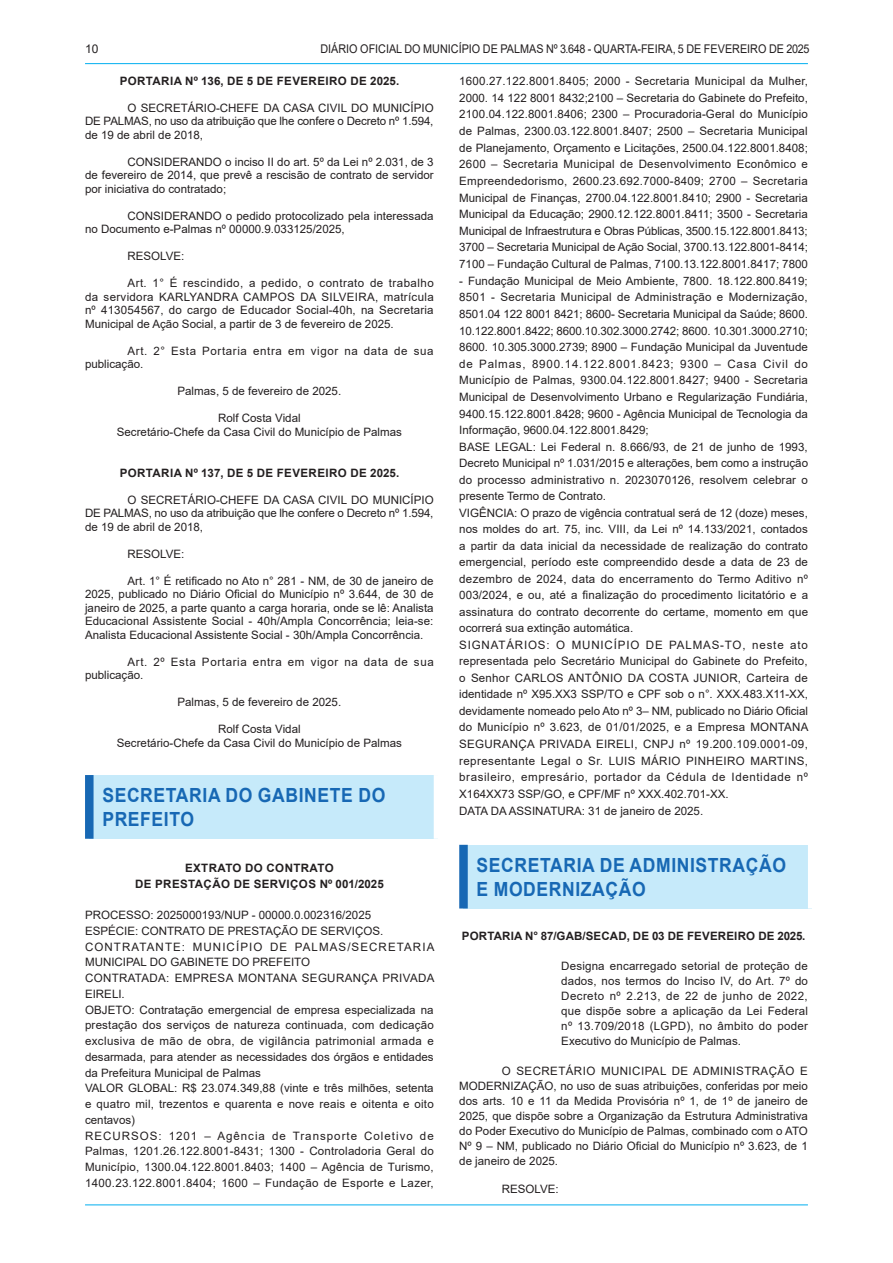
<style>
.page{position:relative;width:893px;height:1263px;background:#fff}
.page>*{position:absolute;margin:0;border:0;box-sizing:border-box;transform-origin:0 0}
.CHANCELA{font:700 19.5px/24px "Arial";letter-spacing:.035em;color:#1768b4;scale:.9 1}
.t1{font:12px "Arial";color:#231f20;scale:.9 1}
.t2{font:12px "Arial";color:#231f20}
.SEM_PARAGRAFO{font:11.55px/16.6px "Arial";color:#231f20;text-align:justify}
.TEXTO{font:11.55px/13.5px "Arial";color:#231f20;text-align:justify}
.EMENTA{font:11.55px/15px "Arial";color:#231f20;text-align:justify}
.ASSINATURA{font:11.55px "Arial";color:#231f20}
.TITULO{font:700 11.55px "Arial";letter-spacing:.035em;color:#231f20}
.TEXTO-2{font:11.55px/13.5px "Arial";letter-spacing:.055em;color:#231f20}
.SEM_PARAGRAFO-2{font:11.55px/15.8px "Arial";letter-spacing:.095em;color:#231f20}
.SEM_PARAGRAFO-3{font:11.55px/15.8px "Arial";letter-spacing:.03em;color:#231f20}
.TITULO-2{font:700 11.55px "Arial";letter-spacing:.015em;color:#231f20}
</style>
<div class="page">
<hr style="left:85px;top:63px;width:723px;height:1px;background:#00aeef">
<hr style="left:85px;top:1204px;width:723px;height:1px;background:#00aeef">
<div style="left:89px;top:775px;width:349px;height:64px;background:#c6eafa"></div>
<div style="left:85px;top:775px;width:9px;height:64px;background:#1768b4"></div>
<div style="left:434px;top:775px;width:8px;height:64px;background:#fff"></div>
<div style="left:463px;top:845px;width:349px;height:63px;background:#c6eafa"></div>
<div style="left:459px;top:845px;width:9px;height:63px;background:#1768b4"></div>
<div style="left:808px;top:845px;width:8px;height:63px;background:#fff"></div>
<p class="t2" style="left:85px;top:40px;width:15px">10</p>
<p class="t1" style="left:320px;top:40px;width:545px">DIÁRIO OFICIAL DO MUNICÍPIO DE PALMAS Nº 3.648 - QUARTA-FEIRA, 5 DE FEVEREIRO DE 2025</p>
<p class="TITULO" style="left:120px;top:73px;width:281px">PORTARIA Nº 136, DE 5 DE FEVEREIRO DE 2025.</p>
<p class="TEXTO" style="left:85px;top:101px;width:350px;text-indent:43px">O SECRETÁRIO-CHEFE DA CASA CIVIL DO MUNICÍPIO DE PALMAS, no uso da atribuição que lhe confere o Decreto nº 1.594, de 19 de abril de 2018,</p>
<p class="TEXTO" style="left:85px;top:155px;width:350px;text-indent:43px">CONSIDERANDO o inciso II do art. 5º da Lei nº 2.031, de 3 de fevereiro de 2014, que prevê a rescisão de contrato de servidor por iniciativa do contratado;</p>
<p class="TEXTO" style="left:85px;top:209px;width:350px;text-indent:43px">CONSIDERANDO o pedido protocolizado pela interessada no Documento e-Palmas nº 00000.9.033125/2025,</p>
<p class="TEXTO" style="left:128px;top:250px;width:58px">RESOLVE:</p>
<p class="TEXTO" style="left:85px;top:277px;width:350px;text-indent:43px">Art. 1° É rescindido, a pedido, o contrato de trabalho da servidora KARLYANDRA CAMPOS DA SILVEIRA, matrícula nº 413054567, do cargo de Educador Social-40h, na Secretaria Municipal de Ação Social, a partir de 3 de fevereiro de 2025.</p>
<p class="TEXTO-2" style="left:85px;top:344px;width:350px;text-indent:43px">Art. 2° Esta Portaria entra em vigor na data de sua publicação.</p>
<p class="ASSINATURA" style="left:178px;top:383px;width:165px">Palmas, 5 de fevereiro de 2025.</p>
<p class="ASSINATURA" style="left:218px;top:410px;width:84px">Rolf Costa Vidal</p>
<p class="ASSINATURA" style="left:117px;top:424px;width:286px">Secretário-Chefe da Casa Civil do Município de Palmas</p>
<p class="TITULO" style="left:120px;top:464px;width:281px">PORTARIA Nº 137, DE 5 DE FEVEREIRO DE 2025.</p>
<p class="TEXTO" style="left:85px;top:493px;width:350px;text-indent:43px">O SECRETÁRIO-CHEFE DA CASA CIVIL DO MUNICÍPIO DE PALMAS, no uso da atribuição que lhe confere o Decreto nº 1.594, de 19 de abril de 2018,</p>
<p class="TEXTO" style="left:128px;top:547px;width:58px">RESOLVE:</p>
<p class="TEXTO" style="left:85px;top:574px;width:350px;text-indent:43px">Art. 1° É retificado no Ato n° 281 - NM, de 30 de janeiro de 2025, publicado no Diário Oficial do Município nº 3.644, de 30 de janeiro de 2025, a parte quanto a carga horaria, onde se lê: Analista Educacional Assistente Social - 40h/Ampla Concorrência; leia-se:<br>Analista Educacional Assistente Social - 30h/Ampla Concorrência.</p>
<p class="TEXTO-2" style="left:85px;top:655px;width:350px;text-indent:43px">Art. 2º Esta Portaria entra em vigor na data de sua publicação.</p>
<p class="ASSINATURA" style="left:178px;top:694px;width:165px">Palmas, 5 de fevereiro de 2025.</p>
<p class="ASSINATURA" style="left:218px;top:721px;width:84px">Rolf Costa Vidal</p>
<p class="ASSINATURA" style="left:117px;top:734px;width:286px">Secretário-Chefe da Casa Civil do Município de Palmas</p>
<p class="CHANCELA" style="left:102px;top:783px;width:316px">SECRETARIA DO GABINETE DO<br>PREFEITO</p>
<p class="TITULO" style="left:185px;top:859px;width:150px">EXTRATO DO CONTRATO</p>
<p class="TITULO" style="left:135px;top:875px;width:250px">DE PRESTAÇÃO DE SERVIÇOS Nº 001/2025</p>
<p class="SEM_PARAGRAFO" style="left:85px;top:906px;width:288px">PROCESSO: 2025000193/NUP - 00000.0.002316/2025</p>
<p class="SEM_PARAGRAFO" style="left:85px;top:922px;width:300px">ESPÉCIE: CONTRATO DE PRESTAÇÃO DE SERVIÇOS.</p>
<p class="SEM_PARAGRAFO-2" style="left:85px;top:938px;width:351px">CONTRATANTE: MUNICÍPIO DE PALMAS/SECRETARIA<br>MUNICIPAL DO GABINETE DO PREFEITO</p>
<p class="SEM_PARAGRAFO-3" style="left:85px;top:970px;width:351px">CONTRATADA: EMPRESA MONTANA SEGURANÇA PRIVADA<br>EIRELI.</p>
<p class="SEM_PARAGRAFO" style="left:85px;top:1001px;width:350px;line-height:15.8px">OBJETO: Contratação emergencial de empresa especializada na prestação dos serviços de natureza continuada, com dedicação exclusiva de mão de obra, de vigilância patrimonial armada e desarmada, para atender as necessidades dos órgãos e entidades da Prefeitura Municipal de Palmas</p>
<p class="SEM_PARAGRAFO" style="left:85px;top:1080px;width:350px;line-height:15.8px">VALOR GLOBAL: R$ 23.074.349,88 (vinte e três milhões, setenta e quatro mil, trezentos e quarenta e nove reais e oitenta e oito centavos)</p>
<p class="SEM_PARAGRAFO" style="left:85px;top:1127px;width:350px;line-height:15.8px">RECURSOS: 1201 – Agência de Transporte Coletivo de Palmas, 1201.26.122.8001-8431; 1300 - Controladoria Geral do Município, 1300.04.122.8001.8403; 1400 – Agência de Turismo, 1400.23.122.8001.8404; 1600 – Fundação de Esporte e Lazer,</p>
<p class="SEM_PARAGRAFO" style="left:459px;top:72px;width:350px">1600.27.122.8001.8405; 2000 - Secretaria Municipal da Mulher, 2000. 14 122 8001 8432;2100 – Secretaria do Gabinete do Prefeito, 2100.04.122.8001.8406; 2300 – Procuradoria-Geral do Município de Palmas, 2300.03.122.8001.8407; 2500 – Secretaria Municipal de Planejamento, Orçamento e Licitações, 2500.04.122.8001.8408; 2600 – Secretaria Municipal de Desenvolvimento Econômico e Empreendedorismo, 2600.23.692.7000-8409; 2700 – Secretaria Municipal de Finanças, 2700.04.122.8001.8410; 2900 - Secretaria Municipal da Educação; 2900.12.122.8001.8411; 3500 - Secretaria Municipal de Infraestrutura e Obras Públicas, 3500.15.122.8001.8413; 3700 – Secretaria Municipal de Ação Social, 3700.13.122.8001-8414; 7100 – Fundação Cultural de Palmas, 7100.13.122.8001.8417; 7800</p>
<p class="SEM_PARAGRAFO" style="left:459px;top:272px;width:350px">- Fundação Municipal de Meio Ambiente, 7800. 18.122.800.8419; 8501 - Secretaria Municipal de Administração e Modernização, 8501.04 122 8001 8421; 8600- Secretaria Municipal da Saúde; 8600.<br>10.122.8001.8422; 8600.10.302.3000.2742; 8600. 10.301.3000.2710; 8600. 10.305.3000.2739; 8900 – Fundação Municipal da Juventude de Palmas, 8900.14.122.8001.8423; 9300 – Casa Civil do Município de Palmas, 9300.04.122.8001.8427; 9400 - Secretaria Municipal de Desenvolvimento Urbano e Regularização Fundiária, 9400.15.122.8001.8428; 9600 - Agência Municipal de Tecnologia da Informação, 9600.04.122.8001.8429;</p>
<p class="SEM_PARAGRAFO" style="left:459px;top:438px;width:350px">BASE LEGAL: Lei Federal n. 8.666/93, de 21 de junho de 1993, Decreto Municipal nº 1.031/2015 e alterações, bem como a instrução do processo administrativo n. 2023070126, resolvem celebrar o presente Termo de Contrato.</p>
<p class="SEM_PARAGRAFO" style="left:459px;top:504px;width:350px">VIGÊNCIA: O prazo de vigência contratual será de 12 (doze) meses, nos moldes do art. 75, inc. VIII, da Lei nº 14.133/2021, contados a partir da data inicial da necessidade de realização do contrato emergencial, período este compreendido desde a data de 23 de dezembro de 2024, data do encerramento do Termo Aditivo nº 003/2024, e ou, até a finalização do procedimento licitatório e a assinatura do contrato decorrente do certame, momento em que ocorrerá sua extinção automática.</p>
<p class="SEM_PARAGRAFO" style="left:459px;top:636px;width:351px">SIGNATÁRIOS: O MUNICÍPIO DE PALMAS-TO, neste ato representada pelo Secretário Municipal do Gabinete do Prefeito, o Senhor CARLOS ANTÔNIO DA COSTA JUNIOR, Carteira de identidade nº X95.XX3 SSP/TO e CPF sob o n°. XXX.483.X11-XX, devidamente nomeado pelo Ato nº 3– NM, publicado no Diário Oficial do Município nº 3.623, de 01/01/2025, e a Empresa MONTANA SEGURANÇA PRIVADA EIRELI, CNPJ nº 19.200.109.0001-09, representante Legal o Sr. LUIS MÁRIO PINHEIRO MARTINS, brasileiro, empresário, portador da Cédula de Identidade nº X164XX73 SSP/GO, e CPF/MF nº XXX.402.701-XX.</p>
<p class="SEM_PARAGRAFO" style="left:459px;top:802px;width:245px">DATA DA ASSINATURA: 31 de janeiro de 2025.</p>
<p class="CHANCELA" style="left:477px;top:853px;width:345px">SECRETARIA DE ADMINISTRAÇÃO<br>E MODERNIZAÇÃO</p>
<p class="TITULO-2" style="left:462px;top:928px;width:345px">PORTARIA N° 87/GAB/SECAD, DE 03 DE FEVEREIRO DE 2025.</p>
<p class="EMENTA" style="left:561px;top:958px;width:248px">Designa encarregado setorial de proteção de dados, nos termos do Inciso IV, do Art. 7º do Decreto nº 2.213, de 22 de junho de 2022, que dispõe sobre a aplicação da Lei Federal nº 13.709/2018 (LGPD), no âmbito do poder Executivo do Município de Palmas.</p>
<p class="TEXTO" style="left:459px;top:1063px;width:350px;line-height:15px;text-indent:43px">O SECRETÁRIO MUNICIPAL DE ADMINISTRAÇÃO E MODERNIZAÇÃO, no uso de suas atribuições, conferidas por meio dos arts. 10 e 11 da Medida Provisória nº 1, de 1º de janeiro de 2025, que dispõe sobre a Organização da Estrutura Administrativa do Poder Executivo do Município de Palmas, combinado com o ATO Nº 9 – NM, publicado no Diário Oficial do Município nº 3.623, de 1 de janeiro de 2025.</p>
<p class="TEXTO" style="left:502px;top:1182px;width:58px">RESOLVE:</p>
</div>
